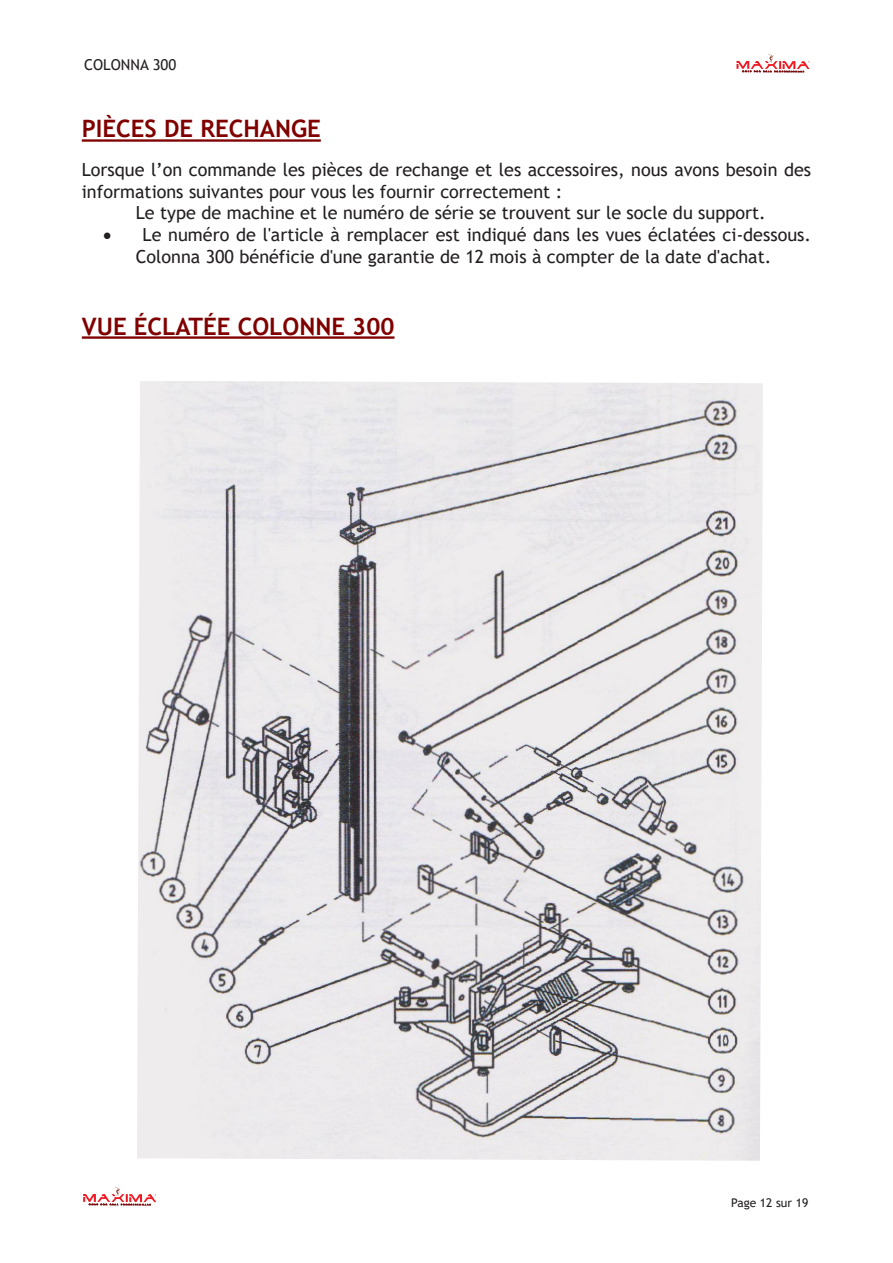
<style>
.page{position:relative;width:893px;height:1263px;background:#fff}
.page>*{position:absolute;margin:0;border:0;box-sizing:border-box;transform-origin:0 0}
.t1{font:700 24px "Trebuchet MS";color:#800000}
.t2{font:18px/21.6px "Trebuchet MS";color:#231f20}
.t3{font:15px "Trebuchet MS";color:#231f20}
.t4{font:12px "Trebuchet MS";color:#231f20}
</style>
<div class="page">
<img style="left:137px;top:381px;width:626px;height:780px">
<svg style="left:83px;top:1187px;width:73px;height:18px"></svg>
<svg style="left:736px;top:54px;width:74px;height:19px"></svg>
<hr style="left:82px;top:139px;width:239px;height:3px;background:#800000">
<hr style="left:82px;top:336px;width:312px;height:3px;background:#800000">
<p class="t3" style="left:84px;top:56px;width:94px">COLONNA 300</p>
<p class="t1" style="left:82px;top:114px;width:240px">PIÈCES DE RECHANGE</p>
<p class="t2" style="left:82px;top:159px;width:731px">Lorsque l’on commande les pièces de rechange et les accessoires, nous avons besoin des informations suivantes pour vous les fournir correctement :</p>
<p class="t2" style="left:136px;top:202px;width:631px">Le type de machine et le numéro de série se trouvent sur le socle du support.</p>
<p class="t2" style="left:103px;top:224px;width:709px;text-align:center">• Le numéro de l'article à remplacer est indiqué dans les vues éclatées ci-dessous.<br>Colonna 300 bénéficie d'une garantie de 12 mois à compter de la date d'achat.</p>
<p class="t1" style="left:82px;top:311px;width:314px">VUE ÉCLATÉE COLONNE 300</p>
<p class="t4" style="left:731px;top:1195px;width:79px">Page 12 sur 19</p>
</div>
